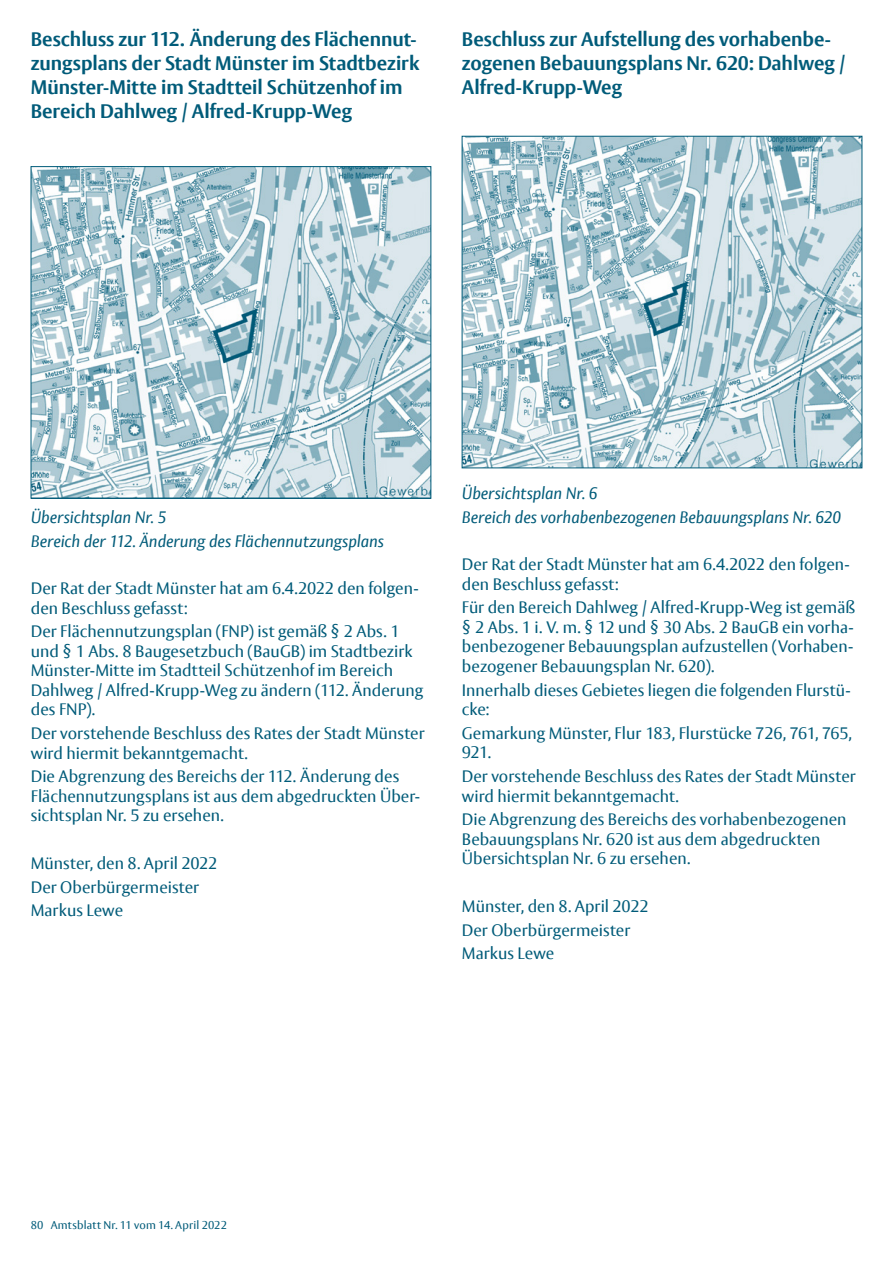
<style>
.page{position:relative;width:893px;height:1263px;background:#fff}
.page>*{position:absolute;margin:0;border:0;box-sizing:border-box;transform-origin:0 0}
.t1{font:700 19.5px/24px "Vesta Pro";letter-spacing:-.005em;color:#005b79}
.t2{font:16.5px/19.5px "Vesta Pro";color:#005b79}
.t3{font:italic 16.5px/23.7px "Vesta Pro";letter-spacing:-.005em;color:#005b79}
.t4{font:11.25px "Vesta Pro";letter-spacing:.015em;color:#005b79}
</style>
<div class="page">
<img style="left:33px;top:168px;width:396px;height:328px">
<div style="left:31px;top:166px;width:400px;height:332px;border:1px solid #005b79"></div>
<img style="left:464px;top:138px;width:396px;height:328px">
<div style="left:462px;top:136px;width:400px;height:332px;border:1px solid #005b79"></div>
<p class="t1" style="left:31px;top:27px;width:390px">Beschluss zur 112. Änderung des Flächennut&shy;zungsplans der Stadt Münster im Stadtbezirk Münster-Mitte im Stadtteil Schützenhof im Bereich Dahlweg / Alfred-Krupp-Weg</p>
<p class="t1" style="left:462px;top:27px;width:385px">Beschluss zur Aufstellung des vorhabenbe&shy;zogenen Bebauungsplans Nr. 620: Dahlweg /<br>Alfred-Krupp-Weg</p>
<p class="t3" style="left:31px;top:505px;width:355px">Übersichtsplan Nr. 5<br>Bereich der 112. Änderung des Flächennutzungsplans</p>
<p class="t2" style="left:31px;top:578px;width:389px">Der Rat der Stadt Münster hat am 6.4.2022 den folgen&shy;den Beschluss gefasst:</p>
<p class="t2" style="left:31px;top:621px;width:394px">Der Flächennutzungsplan (FNP) ist gemäß § 2 Abs. 1 und § 1 Abs. 8 Baugesetzbuch (BauGB) im Stadtbezirk Münster-Mitte im Stadtteil Schützenhof im Bereich Dahlweg / Alfred-Krupp-Weg zu ändern (112. Änderung des FNP).</p>
<p class="t2" style="left:31px;top:723px;width:395px">Der vorstehende Beschluss des Rates der Stadt Münster wird hiermit bekanntgemacht.</p>
<p class="t2" style="left:31px;top:766px;width:391px">Die Abgrenzung des Bereichs der 112. Änderung des<br>Flächennutzungsplans ist aus dem abgedruckten Über&shy;sichtsplan Nr. 5 zu ersehen.</p>
<p class="t2" style="left:31px;top:851px;width:188px;line-height:23.7px">Münster, den 8. April 2022<br>Der Oberbürgermeister<br>Markus Lewe</p>
<p class="t3" style="left:462px;top:481px;width:381px">Übersichtsplan Nr. 6<br>Bereich des vorhabenbezogenen Bebauungsplans Nr. 620</p>
<p class="t2" style="left:462px;top:554px;width:389px">Der Rat der Stadt Münster hat am 6.4.2022 den folgen&shy;den Beschluss gefasst:</p>
<p class="t2" style="left:462px;top:597px;width:395px;text-align:justify">Für den Bereich Dahlweg / Alfred-Krupp-Weg ist gemäß § 2 Abs. 1 i. V. m. § 12 und § 30 Abs. 2 BauGB ein vorha&shy;benbezogener Bebauungsplan aufzustellen (Vorhaben&shy;bezogener Bebauungsplan Nr. 620).</p>
<p class="t2" style="left:462px;top:680px;width:390px">Innerhalb dieses Gebietes liegen die folgenden Flurstü&shy;cke:</p>
<p class="t2" style="left:462px;top:723px;width:392px">Gemarkung Münster, Flur 183, Flurstücke 726, 761, 765,<br>921.</p>
<p class="t2" style="left:462px;top:766px;width:395px">Der vorstehende Beschluss des Rates der Stadt Münster wird hiermit bekanntgemacht.</p>
<p class="t2" style="left:462px;top:810px;width:386px">Die Abgrenzung des Bereichs des vorhabenbezogenen<br>Bebauungsplans Nr. 620 ist aus dem abgedruckten<br>Übersichtsplan Nr. 6 zu ersehen.</p>
<p class="t2" style="left:462px;top:894px;width:188px;line-height:23.7px">Münster, den 8. April 2022<br>Der Oberbürgermeister<br>Markus Lewe</p>
<p class="t4" style="left:31px;top:1218px;width:198px">80 Amtsblatt Nr. 11 vom 14. April 2022</p>
</div>
